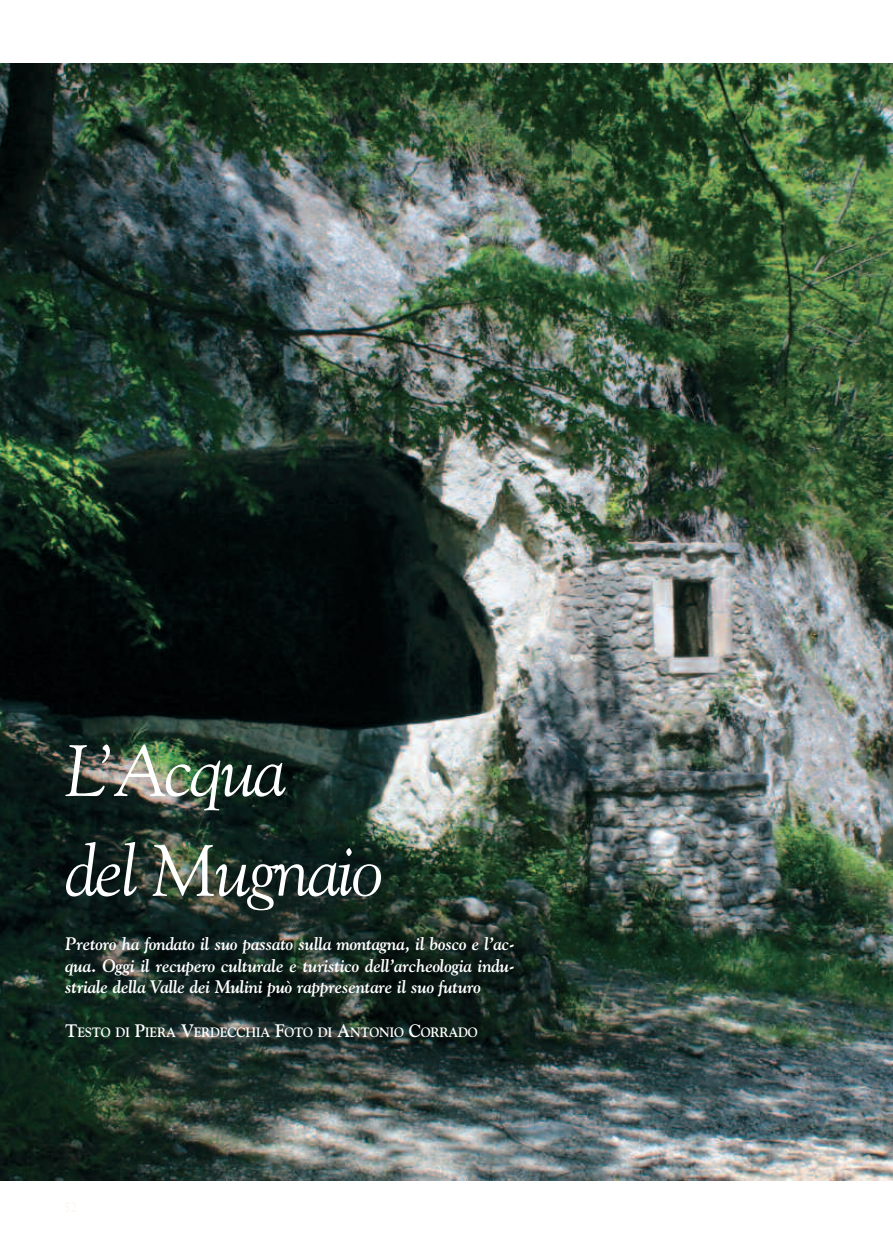
<style>
.page{position:relative;width:893px;height:1234px;background:#fff}
.page>*{position:absolute;margin:0;border:0;box-sizing:border-box;transform-origin:0 0}
.t1{font:italic 72px/99.8px "Goudy";letter-spacing:-.03em;color:#fff}
.t2{font:italic 700 18px/21.6px "Goudy";letter-spacing:-.015em;color:#fff;text-align:justify;scale:.95 1}
.t3{font:700 13.5px "Goudy";letter-spacing:-.02em;color:#fff;scale:.95 1}
.s1{font-size:18px}
</style>
<div class="page">
<img style="left:0;top:64px;width:893px;height:1115px">
<h1 class="t1" style="left:65px;top:721px;width:320px">L’Acqua<br>del Mugnaio</h1>
<p class="t2" style="left:65px;top:932px;width:475px">Pretoro ha fondato il suo passato sulla montagna, il bosco e l’ac&shy;qua. Oggi il recupero culturale e turistico dell’archeologia indu&shy;striale della Valle dei Mulini può rappresentare il suo futuro</p>
<p class="t3" style="left:65px;top:1023px;width:436px"><span class="s1">T</span>ESTO DI <span class="s1">P</span>IERA <span class="s1">V</span>ERDECCHIA <span class="s1">F</span>OTO DI <span class="s1">A</span>NTONIO <span class="s1">C</span>ORRADO</p>
</div>
